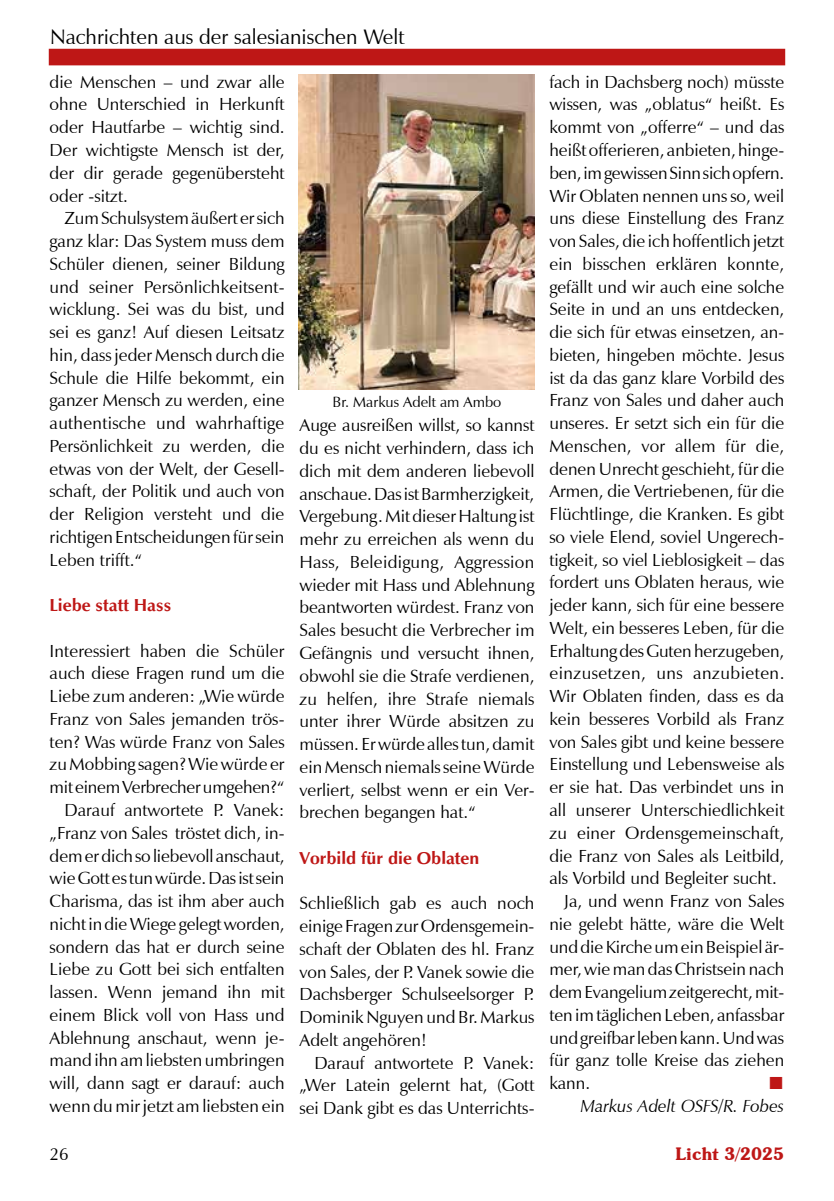
<style>
.page{position:relative;width:834px;height:1201px;background:#fff}
.page>*{position:absolute;margin:0;border:0;box-sizing:border-box;transform-origin:0 0}
.t1{font:21px "Zapf Humanist 601 BT";color:#000}
.t2{font:17.5px/22.8px "Zapf Humanist 601 BT";color:#000;text-align:justify}
.t3{font:700 17.5px "Zapf Humanist 601 BT";color:#be1716}
.t4{font:17.5px "Zapf Humanist 601 BT";letter-spacing:.025em;color:#000}
.t5{font:italic 17.5px "Zapf Humanist 601 BT";color:#000}
.t6{font:600 17.5px "Souvenir Greek BT";color:#be1716}
.t7{font:17.5px "Zapf Dingbats";color:#be1716}
.t8{font:14.88px "Zapf Humanist 601 BT";color:#000}
</style>
<div class="page">
<div style="left:49px;top:49px;width:736px;height:16px;background:#be1716"></div>
<img style="left:298px;top:74px;width:236px;height:315px">
<p class="t1" style="left:50px;top:24px;width:356px">Nachrichten aus der salesianischen Welt</p>
<p class="t2" style="left:50px;top:70px;width:236px">die Menschen – und zwar alle ohne Unterschied in Herkunft oder Hautfarbe – wichtig sind.<br>Der wichtigste Mensch ist der, der dir gerade gegenübersteht oder -sitzt.</p>
<p class="t2" style="left:50px;top:207px;width:236px;text-indent:15px">Zum Schulsystem äußert er sich ganz klar: Das System muss dem Schüler dienen, seiner Bildung und seiner Persönlichkeitsent&shy;wicklung. Sei was du bist, und sei es ganz! Auf diesen Leitsatz hin, dass jeder Mensch durch die Schule die Hilfe bekommt, ein ganzer Mensch zu werden, eine authentische und wahrhaftige Persönlichkeit zu werden, die etwas von der Welt, der Gesell&shy;schaft, der Politik und auch von der Religion versteht und die richtigen Entscheidungen für sein Leben trifft.“</p>
<p class="t3" style="left:50px;top:594px;width:123px">Liebe statt Hass</p>
<p class="t2" style="left:50px;top:639px;width:236px;text-align:right">Interessiert haben die Schüler auch diese Fragen rund um die<br>Liebe zum anderen: „Wie würde<br>Franz von Sales jemanden trös&shy;ten? Was würde Franz von Sales zu Mobbing sagen? Wie würde er mit einem Verbrecher umgehen?“<br>Darauf antwortete P. Vanek: „Franz von Sales tröstet dich, in&shy;dem er dich so liebevoll anschaut, wie Gott es tun würde. Das ist sein<br>Charisma, das ist ihm aber auch nicht in die Wiege gelegt worden, sondern das hat er durch seine<br>Liebe zu Gott bei sich entfalten lassen. Wenn jemand ihn mit einem Blick voll von Hass und<br>Ablehnung anschaut, wenn je&shy;mand ihn am liebsten umbringen will, dann sagt er darauf: auch wenn du mir jetzt am liebsten ein</p>
<p class="t8" style="left:332px;top:392px;width:170px">Br. Markus Adelt am Ambo</p>
<p class="t2" style="left:299px;top:414px;width:236px">Auge ausreißen willst, so kannst du es nicht verhindern, dass ich dich mit dem anderen liebevoll anschaue. Das ist Barmherzigkeit, Vergebung. Mit dieser Haltung ist mehr zu erreichen als wenn du Hass, Beleidigung, Aggression wieder mit Hass und Ablehnung beantworten würdest. Franz von Sales besucht die Verbrecher im Gefängnis und versucht ihnen, obwohl sie die Strafe verdienen, zu helfen, ihre Strafe niemals unter ihrer Würde absitzen zu müssen. Er würde alles tun, damit ein Mensch niemals seine Würde verliert, selbst wenn er ein Ver&shy;brechen begangen hat.“</p>
<p class="t3" style="left:299px;top:847px;width:181px">Vorbild für die Oblaten</p>
<p class="t2" style="left:299px;top:892px;width:236px">Schließlich gab es auch noch einige Fragen zur Ordensgemein&shy;schaft der Oblaten des hl. Franz von Sales, der P. Vanek sowie die Dachsberger Schulseelsorger P.<br>Dominik Nguyen und Br. Markus Adelt angehören!</p>
<p class="t2" style="left:299px;top:1051px;width:236px;text-indent:15px">Darauf antwortete P. Vanek: „Wer Latein gelernt hat, (Gott sei Dank gibt es das Unterrichts-</p>
<p class="t2" style="left:549px;top:70px;width:236px">fach in Dachsberg noch) müsste</p>
<p class="t2" style="left:549px;top:93px;width:236px">wissen, was „oblatus“ heißt. Es</p>
<p class="t2" style="left:549px;top:116px;width:236px">kommt von „offerre“ – und das</p>
<p class="t2" style="left:549px;top:139px;width:236px">heißt offerieren, anbieten, hinge-</p>
<p class="t2" style="left:549px;top:161px;width:236px">ben, im gewissen Sinn sich opfern.</p>
<p class="t2" style="left:549px;top:184px;width:236px">Wir Oblaten nennen uns so, weil</p>
<p class="t2" style="left:549px;top:207px;width:236px">uns diese Einstellung des Franz</p>
<p class="t2" style="left:549px;top:230px;width:236px">von Sales, die ich hoffentlich jetzt</p>
<p class="t2" style="left:549px;top:252px;width:236px">ein bisschen erklären konnte,</p>
<p class="t2" style="left:549px;top:275px;width:236px">gefällt und wir auch eine solche</p>
<p class="t2" style="left:549px;top:298px;width:236px">Seite in und an uns entdecken,</p>
<p class="t2" style="left:549px;top:321px;width:236px">die sich für etwas einsetzen, an-</p>
<p class="t2" style="left:549px;top:343px;width:236px">bieten, hingeben möchte. Jesus</p>
<p class="t2" style="left:549px;top:366px;width:236px">ist da das ganz klare Vorbild des</p>
<p class="t2" style="left:549px;top:389px;width:236px">Franz von Sales und daher auch</p>
<p class="t2" style="left:549px;top:412px;width:236px">unseres. Er setzt sich ein für die</p>
<p class="t2" style="left:549px;top:434px;width:236px">Menschen, vor allem für die,</p>
<p class="t2" style="left:549px;top:457px;width:236px">denen Unrecht geschieht, für die</p>
<p class="t2" style="left:549px;top:480px;width:236px">Armen, die Vertriebenen, für die</p>
<p class="t2" style="left:549px;top:503px;width:236px">Flüchtlinge, die Kranken. Es gibt</p>
<p class="t2" style="left:549px;top:525px;width:236px">so viele Elend, soviel Ungerech-</p>
<p class="t2" style="left:549px;top:548px;width:236px">tigkeit, so viel Lieblosigkeit – das</p>
<p class="t2" style="left:549px;top:571px;width:236px">fordert uns Oblaten heraus, wie</p>
<p class="t2" style="left:549px;top:594px;width:236px">jeder kann, sich für eine bessere</p>
<p class="t2" style="left:549px;top:616px;width:236px">Welt, ein besseres Leben, für die</p>
<p class="t2" style="left:549px;top:639px;width:236px">Erhaltung des Guten herzugeben,</p>
<p class="t4" style="left:549px;top:662px;width:236px">einzusetzen, uns anzubieten.</p>
<p class="t2" style="left:549px;top:685px;width:236px">Wir Oblaten finden, dass es da</p>
<p class="t2" style="left:549px;top:707px;width:236px">kein besseres Vorbild als Franz</p>
<p class="t2" style="left:549px;top:730px;width:236px">von Sales gibt und keine bessere</p>
<p class="t2" style="left:549px;top:753px;width:236px">Einstellung und Lebensweise als</p>
<p class="t2" style="left:549px;top:776px;width:236px">er sie hat. Das verbindet uns in</p>
<p class="t2" style="left:549px;top:798px;width:236px">all unserer Unterschiedlichkeit</p>
<p class="t2" style="left:549px;top:821px;width:236px">zu einer Ordensgemeinschaft,</p>
<p class="t2" style="left:549px;top:844px;width:236px">die Franz von Sales als Leitbild,</p>
<p class="t2" style="left:549px;top:867px;width:229px">als Vorbild und Begleiter sucht.</p>
<p class="t2" style="left:564px;top:889px;width:221px">Ja, und wenn Franz von Sales</p>
<p class="t2" style="left:549px;top:912px;width:236px">nie gelebt hätte, wäre die Welt</p>
<p class="t2" style="left:549px;top:935px;width:236px">und die Kirche um ein Beispiel är-</p>
<p class="t2" style="left:549px;top:958px;width:236px">mer, wie man das Christsein nach</p>
<p class="t2" style="left:549px;top:980px;width:236px">dem Evangelium zeitgerecht, mit-</p>
<p class="t2" style="left:549px;top:1003px;width:236px">ten im täglichen Leben, anfassbar</p>
<p class="t2" style="left:549px;top:1026px;width:236px">und greifbar leben kann. Und was</p>
<p class="t2" style="left:549px;top:1049px;width:236px">für ganz tolle Kreise das ziehen</p>
<p class="t2" style="left:549px;top:1071px;width:42px">kann.</p>
<p class="t7" style="left:769px;top:1074px;width:15px">■</p>
<p class="t5" style="left:580px;top:1095px;width:205px">Markus Adelt OSFS/R. Fobes</p>
<p class="t2" style="left:50px;top:1142px;width:21px">26</p>
<p class="t6" style="left:675px;top:1143px;width:110px">Licht 3/2025</p>
</div>
